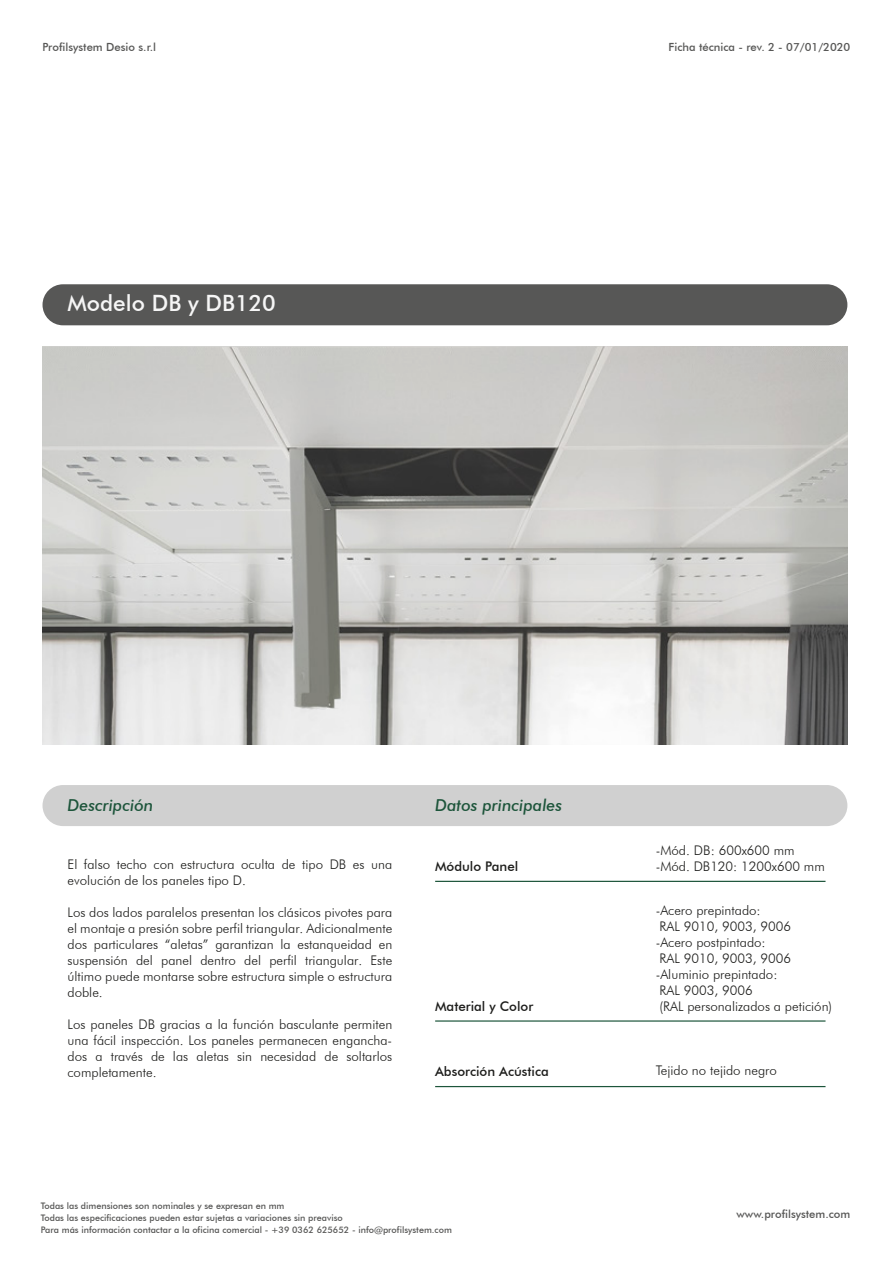
<style>
.page{position:relative;width:893px;height:1263px;background:#fff}
.page>*{position:absolute;margin:0;border:0;box-sizing:border-box;transform-origin:0 0}
.t1{font:500 22.5px "Futura BT";color:#f6f6f6}
.t2{font:italic 500 16.5px "Futura BT";color:#1d553b}
.t3{font:300 13.35px/15.9px "Futura BT";color:#1d1d1b}
.t4{font:500 13.35px "Futura BT";color:#1d1d1b}
.t5{font:500 11.25px "Futura BT";color:#575756}
.t6{font:500 9px/12px "Futura BT";color:#575756}
</style>
<div class="page">
<div style="left:43px;top:284px;width:804px;height:41px;background:#575756;border-radius:21px"></div>
<div style="left:43px;top:785px;width:804px;height:41px;background:#d0d0d0;border-radius:21px"></div>
<hr style="left:435px;top:881px;width:390px;height:1px;background:#1d553b">
<hr style="left:435px;top:1020px;width:390px;height:2px;background:#1d553b">
<hr style="left:435px;top:1086px;width:390px;height:1px;background:#1d553b">
<img style="left:43px;top:346px;width:804px;height:398px">
<p class="t5" style="left:43px;top:40px;width:115px">Profilsystem Desio s.r.l</p>
<p class="t5" style="left:669px;top:40px;width:183px">Ficha técnica - rev. 2 - 07/01/2020</p>
<h1 class="t1" style="left:68px;top:289px;width:210px">Modelo DB y DB120</h1>
<p class="t2" style="left:68px;top:795px;width:87px">Descripción</p>
<p class="t2" style="left:435px;top:795px;width:129px">Datos principales</p>
<p class="t3" style="left:68px;top:856px;width:326px">El falso techo con estructura oculta de tipo DB es una evolución de los paneles tipo D.</p>
<p class="t3" style="left:68px;top:904px;width:326px;text-align:justify">Los dos lados paralelos presentan los clásicos pivotes para el montaje a presión sobre perfil triangular. Adicionalmente dos particulares “aletas” garantizan la estanqueidad en suspensión del panel dentro del perfil triangular. Este último puede montarse sobre estructura simple o estructura doble.</p>
<p class="t3" style="left:68px;top:1016px;width:326px;text-align:justify">Los paneles DB gracias a la función basculante permiten una fácil inspección. Los paneles permanecen engancha&shy;dos a través de las aletas sin necesidad de soltarlos completamente.</p>
<p class="t4" style="left:435px;top:858px;width:85px">Módulo Panel</p>
<p class="t4" style="left:435px;top:998px;width:100px">Material y Color</p>
<p class="t4" style="left:435px;top:1063px;width:115px">Absorción Acústica</p>
<p class="t3" style="left:656px;top:842px;width:171px">-Mód. DB: 600x600 mm -Mód. DB120: 1200x600 mm</p>
<p class="t3" style="left:656px;top:902px;width:178px">-Acero prepintado:<br>RAL 9010, 9003, 9006<br>-Acero postpintado:<br>RAL 9010, 9003, 9006 -Aluminio prepintado:<br>RAL 9003, 9006<br>(RAL personalizados a petición)</p>
<p class="t3" style="left:656px;top:1062px;width:123px">Tejido no tejido negro</p>
<p class="t6" style="left:41px;top:1199px;width:413px">Todas las dimensiones son nominales y se expresan en mm<br>Todas las especificaciones pueden estar sujetas a variaciones sin preaviso<br>Para más información contactar a la oficina comercial - +39 0362 625652 - info@profilsystem.com</p>
<p class="t5" style="left:736px;top:1207px;width:115px">www.profilsystem.com</p>
</div>
